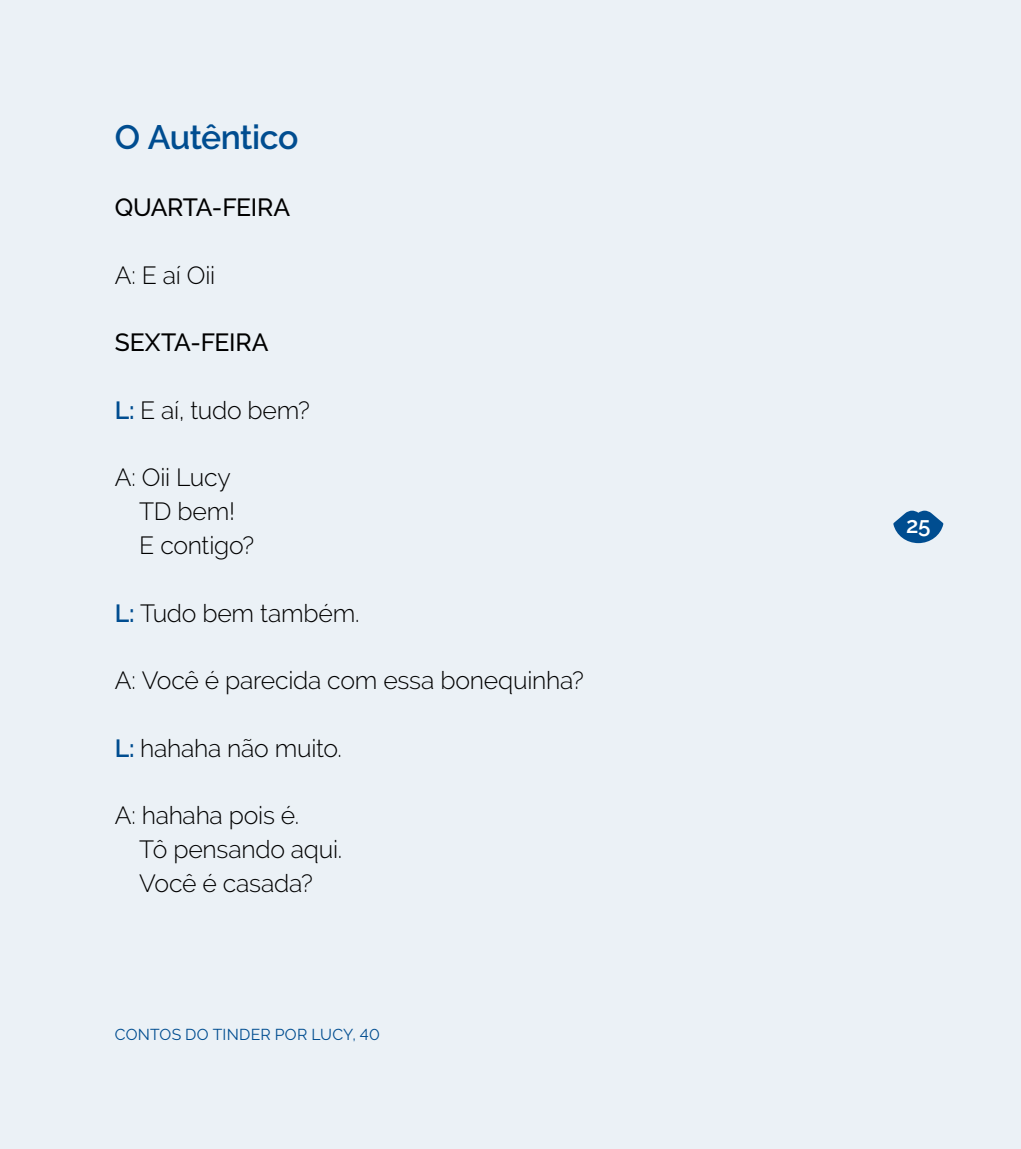
<style>
.page{position:relative;width:1021px;height:1149px;background:#fff}
.page>*{position:absolute;margin:0;border:0;box-sizing:border-box;transform-origin:0 0}
.t1{font:600 33.75px "Raleway";letter-spacing:-.02em;color:#004d90}
.t2{font:300 24.75px/33.8px "Raleway";letter-spacing:-.01em;color:#000}
.t3{font:500 24.75px "Raleway";letter-spacing:-.015em;color:#000}
.t4{font:600 22.5px "Raleway";color:#fff}
.t5{font:15.75px "Raleway";letter-spacing:.02em;color:#004d90}
.s1{font-weight:600;color:#004d90}
</style>
<div class="page">
<div style="left:0;top:0;width:1020px;height:1148px;background:#ebf1f6"></div>
<svg style="left:893px;top:510px;width:50px;height:33px"></svg>
<h1 class="t1" style="left:115px;top:117px;width:185px">O Autêntico</h1>
<p class="t3" style="left:115px;top:193px;width:177px">QUARTA-FEIRA</p>
<p class="t2" style="left:115px;top:258px;width:102px">A: E aí Oii</p>
<p class="t3" style="left:115px;top:328px;width:155px">SEXTA-FEIRA</p>
<p class="t2" style="left:115px;top:393px;width:197px"><span class="s1">L:</span> E aí, tudo bem?</p>
<p class="t2" style="left:139px;top:460px;width:116px;text-indent:-24px">A: Oii Lucy<br>TD bem!<br>E contigo?</p>
<p class="t2" style="left:115px;top:595px;width:246px"><span class="s1">L:</span> Tudo bem também.</p>
<p class="t2" style="left:115px;top:663px;width:470px">A: Você é parecida com essa bonequinha?</p>
<p class="t2" style="left:115px;top:730px;width:228px"><span class="s1">L:</span> hahaha não muito.</p>
<p class="t2" style="left:139px;top:798px;width:204px;text-indent:-24px">A: hahaha pois é.<br>Tô pensando aqui.<br>Você é casada?</p>
<p class="t5" style="left:115px;top:1025px;width:266px">CONTOS DO TINDER POR LUCY, 40</p>
<p class="t4" style="left:906px;top:512px;width:26px">25</p>
</div>
